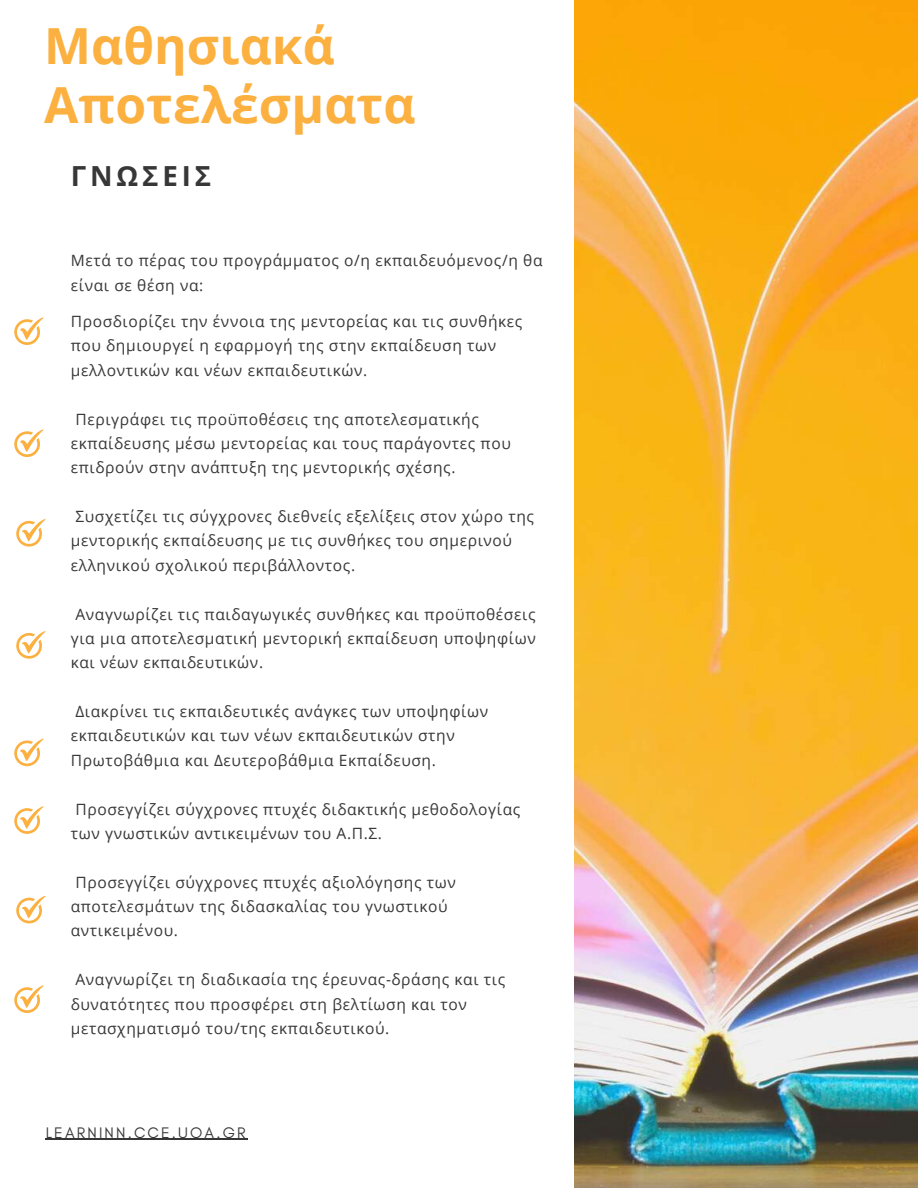
<style>
.page{position:relative;width:918px;height:1188px;background:#fff}
.page>*{position:absolute;margin:0;border:0;box-sizing:border-box;transform-origin:0 0}
.t1{font:700 49.8px/59.7px "Open Sans";color:#fbb040}
.t2{font:700 27.75px "Open Sans";letter-spacing:.14em;color:#373737}
.t3{font:15.6px/24.3px "Open Sans";letter-spacing:.04em;color:#373737}
.t4{font:15.6px "Glacial Indifference";letter-spacing:.14em;color:#373737}
</style>
<div class="page">
<img style="left:574px;top:0;width:344px;height:1188px">
<hr style="left:46px;top:1139px;width:202px;height:1px;background:#373737">
<svg style="left:14px;top:317px;width:30px;height:28px"></svg>
<svg style="left:14px;top:985px;width:30px;height:28px"></svg>
<svg style="left:16px;top:896px;width:30px;height:27px"></svg>
<svg style="left:14px;top:806px;width:30px;height:28px"></svg>
<svg style="left:14px;top:739px;width:30px;height:27px"></svg>
<svg style="left:16px;top:631px;width:30px;height:28px"></svg>
<svg style="left:16px;top:519px;width:30px;height:28px"></svg>
<svg style="left:14px;top:429px;width:30px;height:28px"></svg>
<h1 class="t1" style="left:44px;top:15px;width:373px">Μαθησιακά<br>Αποτελέσματα</h1>
<h2 class="t2" style="left:71px;top:156px;width:142px">ΓΝΩΣΕΙΣ</h2>
<p class="t3" style="left:71px;top:248px;width:473px">Μετά το πέρας του προγράμματος ο/η εκπαιδευόμενος/η θα είναι σε θέση να:</p>
<p class="t3" style="left:71px;top:309px;width:453px">Προσδιορίζει την έννοια της μεντορείας και τις συνθήκες που δημιουργεί η εφαρμογή της στην εκπαίδευση των μελλοντικών και νέων εκπαιδευτικών.</p>
<p class="t3" style="left:71px;top:406px;width:442px">Περιγράφει τις προϋποθέσεις της αποτελεσματικής εκπαίδευσης μέσω μεντορείας και τους παράγοντες που επιδρούν στην ανάπτυξη της μεντορικής σχέσης.</p>
<p class="t3" style="left:71px;top:504px;width:465px">Συσχετίζει τις σύγχρονες διεθνείς εξελίξεις στον χώρο της μεντορικής εκπαίδευσης με τις συνθήκες του σημερινού ελληνικού σχολικού περιβάλλοντος.</p>
<p class="t3" style="left:71px;top:601px;width:467px;text-align:justify">Αναγνωρίζει τις παιδαγωγικές συνθήκες και προϋποθέσεις για μια αποτελεσματική μεντορική εκπαίδευση υποψηφίων και νέων εκπαιδευτικών.</p>
<p class="t3" style="left:71px;top:699px;width:419px">Διακρίνει τις εκπαιδευτικές ανάγκες των υποψηφίων εκπαιδευτικών και των νέων εκπαιδευτικών στην<br>Πρωτοβάθμια και Δευτεροβάθμια Εκπαίδευση.</p>
<p class="t3" style="left:71px;top:796px;width:451px">Προσεγγίζει σύγχρονες πτυχές διδακτικής μεθοδολογίας των γνωστικών αντικειμένων του Α.Π.Σ.</p>
<p class="t3" style="left:71px;top:869px;width:387px">Προσεγγίζει σύγχρονες πτυχές αξιολόγησης των αποτελεσμάτων της διδασκαλίας του γνωστικού αντικειμένου.</p>
<p class="t3" style="left:71px;top:967px;width:436px">Αναγνωρίζει τη διαδικασία της έρευνας-δράσης και τις δυνατότητες που προσφέρει στη βελτίωση και τον μετασχηματισμό του/της εκπαιδευτικού.</p>
<p class="t4" style="left:46px;top:1123px;width:201px">LEARNINN.CCE.UOA.GR</p>
</div>
